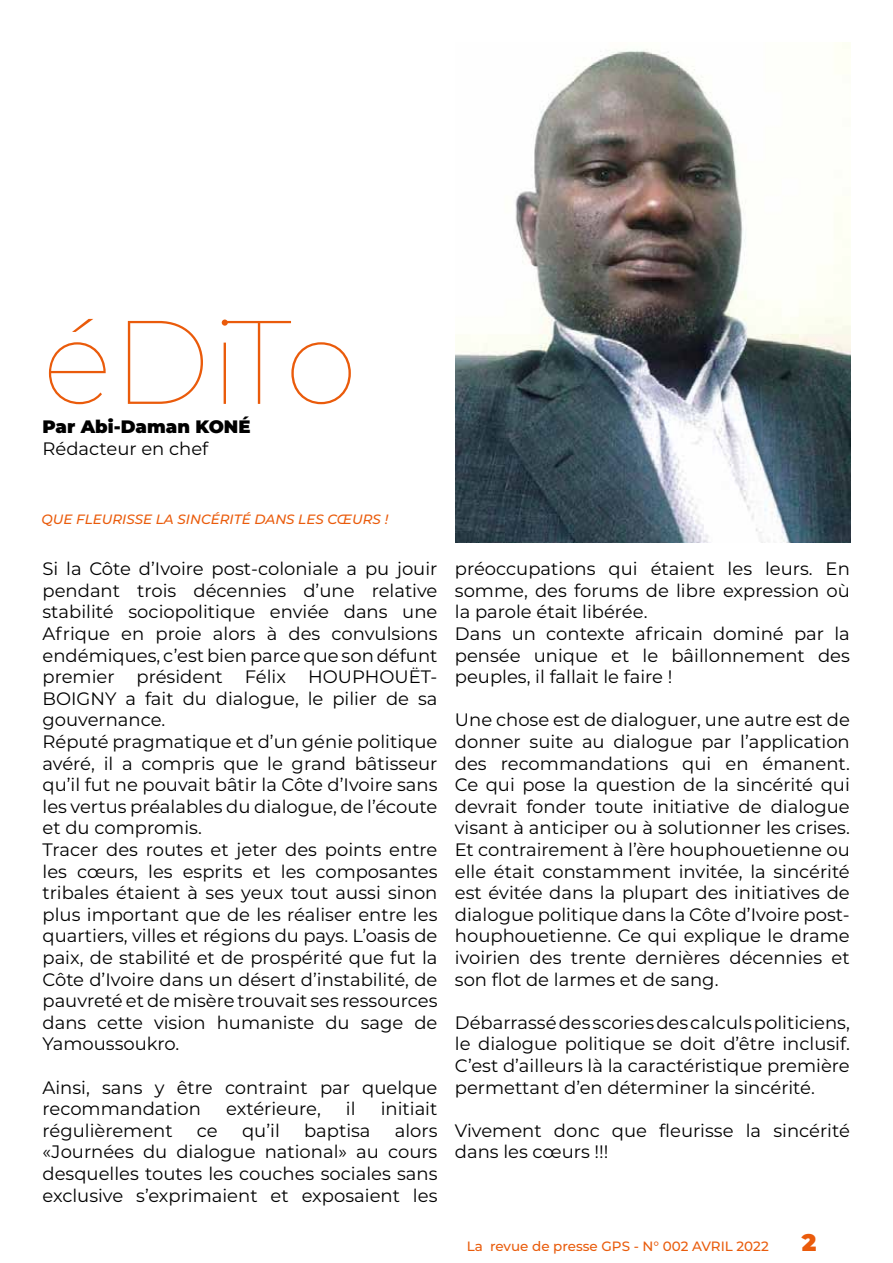
<style>
.page{position:relative;width:893px;height:1263px;background:#fff}
.page>*{position:absolute;margin:0;border:0;box-sizing:border-box;transform-origin:0 0}
.t1{font:100 118.5px "Montserrat";letter-spacing:-.03em;color:#ea5b0b}
.t2{font:900 24px "Montserrat";color:#ea5b0b}
.t3{font:18px/21.6px "Montserrat";color:#000}
.t4{font:900 18px "Montserrat";color:#000}
.t5{font:italic 500 13.5px "Montserrat";color:#ea5b0b}
.t6{font:500 13.5px "Montserrat";color:#e95c0c}
</style>
<div class="page">
<img style="left:455px;top:43px;width:395px;height:499px">
<h1 class="t1" style="left:43px;top:283px;width:316px">éDiTo</h1>
<p class="t4" style="left:43px;top:413px;width:210px">Par Abi-Daman KONÉ</p>
<p class="t3" style="left:43px;top:437px;width:167px">Rédacteur en chef</p>
<p class="t5" style="left:41px;top:510px;width:348px">QUE FLEURISSE LA SINCÉRITÉ DANS LES CŒURS !</p>
<p class="t3" style="left:43px;top:557px;width:396px">Si la Côte d’Ivoire post-coloniale a pu jouir pendant trois décennies d’une relative stabilité sociopolitique enviée dans une Afrique en proie alors à des convulsions endémiques, c’est bien parce que son défunt premier président Félix HOUPHOUËT-BOIGNY a fait du dialogue, le pilier de sa gouvernance.<br>Réputé pragmatique et d’un génie politique avéré, il a compris que le grand bâtisseur qu’il fut ne pouvait bâtir la Côte d’Ivoire sans les vertus préalables du dialogue, de l’écoute et du compromis.<br>Tracer des routes et jeter des points entre les cœurs, les esprits et les composantes tribales étaient à ses yeux tout aussi sinon plus important que de les réaliser entre les quartiers, villes et régions du pays. L’oasis de paix, de stabilité et de prospérité que fut la Côte d’Ivoire dans un désert d’instabilité, de pauvreté et de misère trouvait ses ressources dans cette vision humaniste du sage de Yamoussoukro.</p>
<p class="t3" style="left:43px;top:1076px;width:396px">Ainsi, sans y être contraint par quelque recommandation</p>
<p class="t3" style="left:226px;top:1097px;width:96px">extérieure,</p>
<p class="t3" style="left:346px;top:1097px;width:11px">il</p>
<p class="t3" style="left:381px;top:1097px;width:58px">initiait</p>
<p class="t3" style="left:43px;top:1119px;width:132px">régulièrement</p>
<p class="t3" style="left:197px;top:1119px;width:22px">ce</p>
<p class="t3" style="left:242px;top:1119px;width:39px">qu’il</p>
<p class="t3" style="left:304px;top:1119px;width:68px">baptisa</p>
<p class="t3" style="left:43px;top:1119px;width:396px;text-align:justify;text-indent:352px">alors «Journées du dialogue national» au cours desquelles toutes les couches sociales sans exclusive s’exprimaient et exposaient les</p>
<p class="t3" style="left:455px;top:557px;width:396px">préoccupations qui étaient les leurs. En somme, des forums de libre expression où la parole était libérée.<br>Dans un contexte africain dominé par la pensée unique et le bâillonnement des peuples, il fallait le faire !</p>
<p class="t3" style="left:455px;top:709px;width:396px;text-align:justify">Une chose est de dialoguer, une autre est de donner suite au dialogue par l’application des recommandations qui en émanent.<br>Ce qui pose la question de la sincérité qui devrait fonder toute initiative de dialogue visant à anticiper ou à solutionner les crises.<br>Et contrairement à l’ère houphouetienne ou elle était constamment invitée, la sincérité est évitée dans la plupart des initiatives de dialogue politique dans la Côte d’Ivoire post&shy;houphouetienne. Ce qui explique le drame ivoirien des trente dernières décennies et son flot de larmes et de sang.</p>
<p class="t3" style="left:455px;top:1011px;width:396px;text-align:justify">Débarrassé des scories des calculs politiciens, le dialogue politique se doit d’être inclusif.<br>C’est d’ailleurs là la caractéristique première permettant d’en déterminer la sincérité.</p>
<p class="t3" style="left:455px;top:1119px;width:396px">Vivement donc que fleurisse la sincérité dans les cœurs !!!</p>
<p class="t6" style="left:467px;top:1237px;width:304px">La revue de presse GPS - N° 002 AVRIL 2022</p>
<h2 class="t2" style="left:802px;top:1224px;width:16px">2</h2>
</div>
